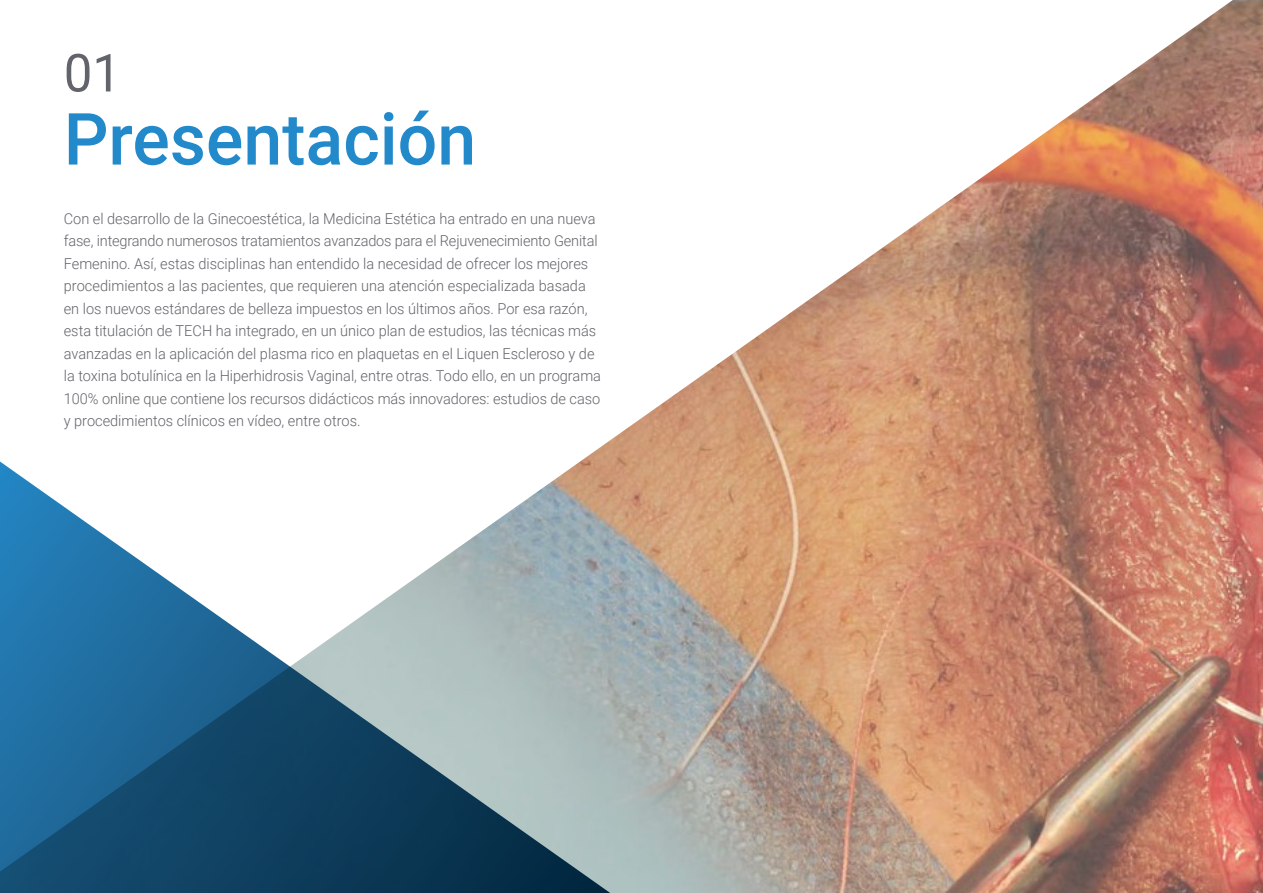
<style>
.page{position:relative;width:1263px;height:893px;background:#fff}
.page>*{position:absolute;margin:0;border:0;box-sizing:border-box;transform-origin:0 0}
.t1{font:500 72px "Roboto";color:#2289ca}
.t2{font:52.5px "Roboto";color:#61646a}
.t3{font:300 15px/22.5px "Roboto";color:#61646a}
</style>
<div class="page">
<img style="left:602px;top:0;width:661px;height:893px">
<svg style="left:0;top:446px;width:640px;height:447px"></svg>
<h2 class="t2" style="left:64px;top:36px;width:59px">01</h2>
<h1 class="t1" style="left:64px;top:89px;width:414px">Presentación</h1>
<p class="t3" style="left:64px;top:207px;width:539px">Con el desarrollo de la Ginecoestética, la Medicina Estética ha entrado en una nueva fase, integrando numerosos tratamientos avanzados para el Rejuvenecimiento Genital Femenino. Así, estas disciplinas han entendido la necesidad de ofrecer los mejores procedimientos a las pacientes, que requieren una atención especializada basada en los nuevos estándares de belleza impuestos en los últimos años. Por esa razón, esta titulación de TECH ha integrado, en un único plan de estudios, las técnicas más avanzadas en la aplicación del plasma rico en plaquetas en el Liquen Escleroso y de la toxina botulínica en la Hiperhidrosis Vaginal, entre otras. Todo ello, en un programa 100% online que contiene los recursos didácticos más innovadores: estudios de caso y procedimientos clínicos en vídeo, entre otros.</p>
</div>
